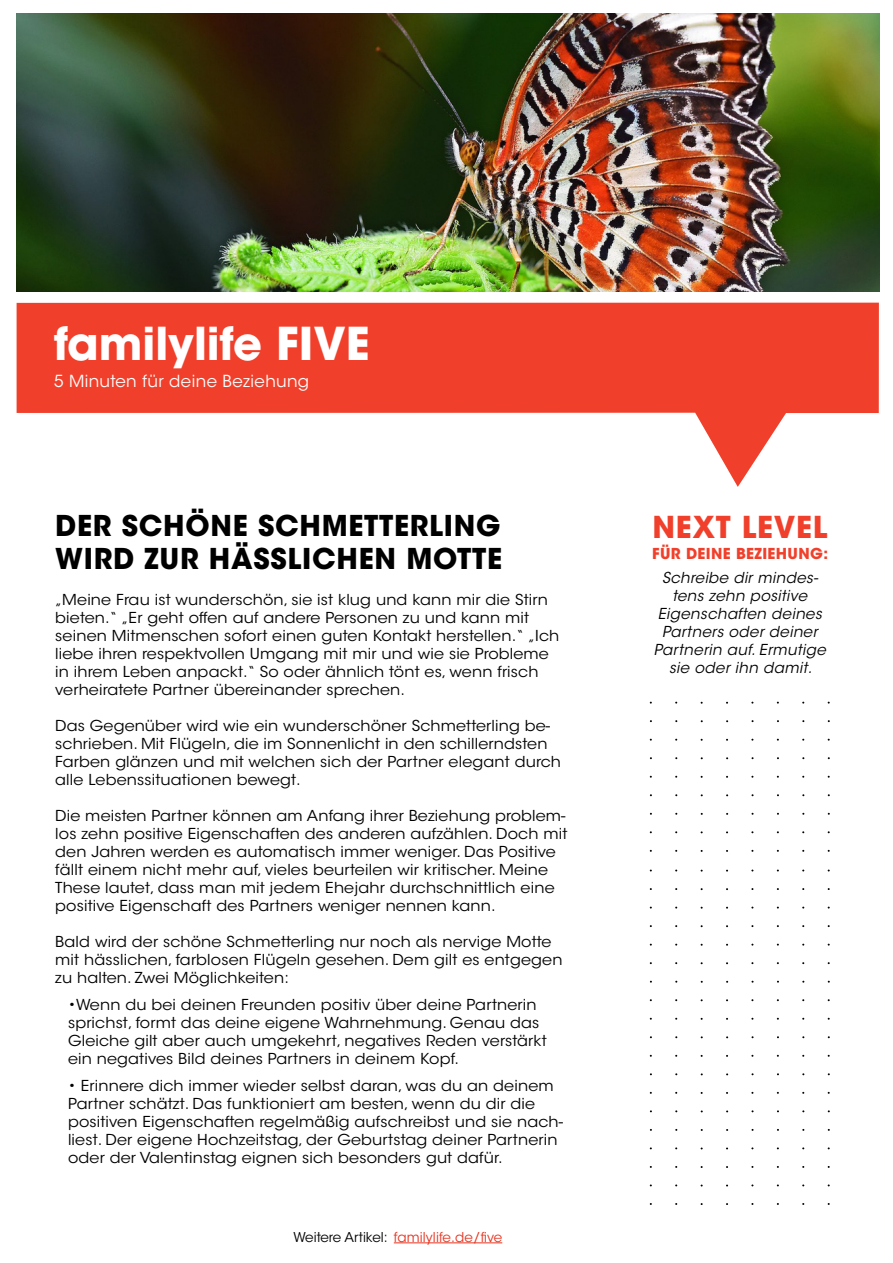
<style>
.page{position:relative;width:893px;height:1263px;background:#fff}
.page>*{position:absolute;margin:0;border:0;box-sizing:border-box;transform-origin:0 0}
.t1{font:700 45px "ITC Avant Garde Std";color:#fff}
.t2{font:700 30px "ITC Avant Garde Std";letter-spacing:.025em;color:#f0402b}
.t3{font:700 28.5px/33px "ITC Avant Garde Std";letter-spacing:.025em;color:#000}
.t4{font:16.5px "ITC Avant Garde Std";letter-spacing:.025em;color:#fff}
.t5{font:15px/18px "ITC Avant Garde Std";letter-spacing:.01em;color:#000;scale:1.06 1}
.t6{font:italic 15px/18px "ITC Avant Garde Std";letter-spacing:.025em;color:#000;text-align:center}
.t7{font:700 15px "ITC Avant Garde Std";letter-spacing:.025em;color:#f0402b}
.t8{font:13.5px "ITC Avant Garde Std";color:#e6331f}
.s1{color:#000}
</style>
<div class="page">
<svg style="left:17px;top:303px;width:862px;height:184px;fill:#f0402b"></svg>
<img style="left:17px;top:13px;width:862px;height:278px">
<hr style="left:394px;top:1242px;width:108px;height:1px;background:#e6331f">
<h1 class="t1" style="left:54px;top:314px;width:317px">familylife FIVE</h1>
<p class="t4" style="left:54px;top:371px;width:257px">5 Minuten für deine Beziehung</p>
<h3 class="t3" style="left:55px;top:508px;width:448px">DER SCHÖNE SCHMETTERLING<br>WIRD ZUR HÄSSLICHEN MOTTE</h3>
<p class="t5" style="left:55px;top:590px;width:477px">„Meine Frau ist wunderschön, sie ist klug und kann mir die Stirn bieten.“ „Er geht offen auf andere Personen zu und kann mit seinen Mitmenschen sofort einen guten Kontakt herstellen.“ „Ich liebe ihren respektvollen Umgang mit mir und wie sie Probleme in ihrem Leben anpackt.“ So oder ähnlich tönt es, wenn frisch verheiratete Partner übereinander sprechen.</p>
<p class="t5" style="left:55px;top:716px;width:478px">Das Gegenüber wird wie ein wunderschöner Schmetterling be&shy;schrieben. Mit Flügeln, die im Sonnenlicht in den schillerndsten Farben glänzen und mit welchen sich der Partner elegant durch alle Lebenssituationen bewegt.</p>
<p class="t5" style="left:55px;top:806px;width:485px">Die meisten Partner können am Anfang ihrer Beziehung problem&shy;los zehn positive Eigenschaften des anderen aufzählen. Doch mit den Jahren werden es automatisch immer weniger. Das Positive fällt einem nicht mehr auf, vieles beurteilen wir kritischer. Meine These lautet, dass man mit jedem Ehejahr durchschnittlich eine positive Eigenschaft des Partners weniger nennen kann.</p>
<p class="t5" style="left:55px;top:932px;width:480px">Bald wird der schöne Schmetterling nur noch als nervige Motte mit hässlichen, farblosen Flügeln gesehen. Dem gilt es entgegen zu halten. Zwei Möglichkeiten:</p>
<p class="t5" style="left:68px;top:995px;width:453px">•Wenn du bei deinen Freunden positiv über deine Partnerin sprichst, formt das deine eigene Wahrnehmung. Genau das Gleiche gilt aber auch umgekehrt, negatives Reden verstärkt ein negatives Bild deines Partners in deinem Kopf.</p>
<p class="t5" style="left:68px;top:1076px;width:469px">• Erinnere dich immer wieder selbst daran, was du an deinem Partner schätzt. Das funktioniert am besten, wenn du dir die positiven Eigenschaften regelmäßig aufschreibst und sie nach&shy;liest. Der eigene Hochzeitstag, der Geburtstag deiner Partnerin oder der Valentinstag eignen sich besonders gut dafür.</p>
<p class="t8" style="left:294px;top:1228px;width:210px"><span class="s1">Weitere Artikel:</span> familylife.de/five</p>
<h2 class="t2" style="left:652px;top:507px;width:176px">NEXT LEVEL</h2>
<p class="t7" style="left:652px;top:543px;width:178px">FÜR DEINE BEZIEHUNG:</p>
<p class="t6" style="left:654px;top:569px;width:173px">Schreibe dir mindes&shy;tens zehn positive<br>Eigenschaften deines<br>Partners oder deiner<br>Partnerin auf. Ermutige sie oder ihn damit.</p>
</div>
